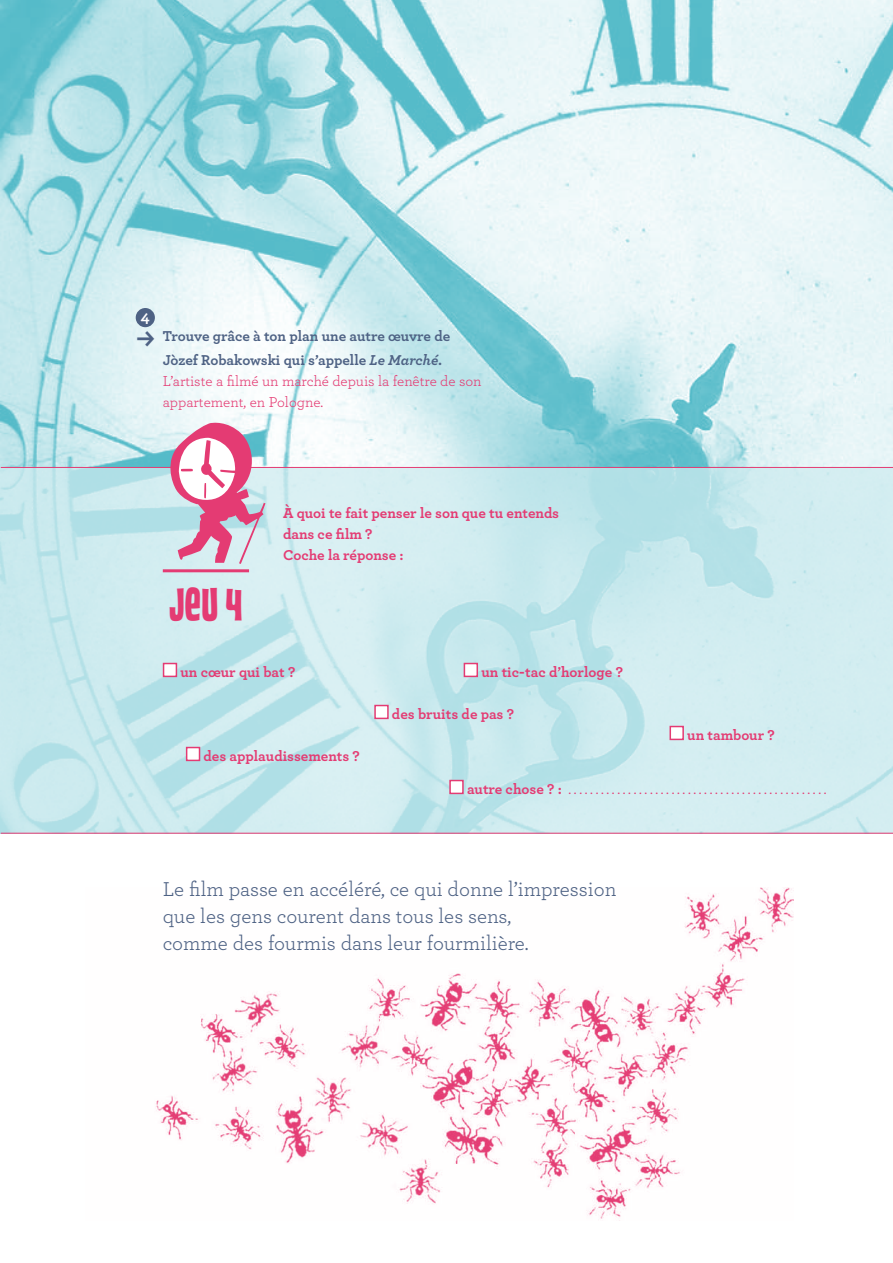
<style>
.page{position:relative;width:893px;height:1263px;background:#fff}
.page>*{position:absolute;margin:0;border:0;box-sizing:border-box;transform-origin:0 0}
.t1{font:45px "House Movements Custom";color:#e43b73}
.t2{font:21px/27px "Archer";color:#4e6284}
.t3{font:700 16.5px "Archer";color:#fff}
.t4{font:700 15px/21px "Archer";color:#e43b73}
.t5{font:15px/21px "Archer";color:#e43b73}
.t6{font:700 15px/24px "Archer";letter-spacing:-.005em;color:#4e6284}
.s1{font-style:italic}
.s2{font-weight:700}
</style>
<div class="page">
<img style="left:0;top:0;width:893px;height:468px">
<img style="left:156px;top:888px;width:638px;height:331px">
<div style="left:136px;top:308px;width:19px;height:19px;background:#4e6284;border-radius:50%"></div>
<img style="left:0;top:468px;width:893px;height:366px">
<hr style="left:163px;top:569px;width:86px;height:3px;background:#e43b73">
<hr style="left:1px;top:467px;width:892px;height:1px;background:#e43b73">
<hr style="left:1px;top:833px;width:892px;height:1px;background:#e43b73">
<div style="left:163px;top:663px;width:14px;height:14px;background:#fff;border:2px solid #e43b73"></div>
<div style="left:464px;top:663px;width:14px;height:14px;background:#fff;border:2px solid #e43b73"></div>
<div style="left:374px;top:705px;width:15px;height:14px;background:#fff;border:2px solid #e43b73"></div>
<div style="left:669px;top:726px;width:15px;height:14px;background:#fff;border:2px solid #e43b73"></div>
<div style="left:186px;top:747px;width:14px;height:14px;background:#fff;border:2px solid #e43b73"></div>
<div style="left:449px;top:780px;width:15px;height:14px;background:#fff;border:2px solid #e43b73"></div>
<svg style="left:164px;top:420px;width:101px;height:144px"></svg>
<svg style="left:137px;top:331px;width:17px;height:15px"></svg>
<p class="t3" style="left:141px;top:304px;width:11px">4</p>
<p class="t6" style="left:163px;top:323px;width:289px">Trouve grâce à ton plan une autre œuvre de<br>Jòzef Robakowski qui s’appelle <span class="s1">Le Marché.</span></p>
<p class="t5" style="left:163px;top:370px;width:320px">L’artiste a filmé un marché depuis la fenêtre de son appartement, en Pologne.</p>
<h1 class="t1" style="left:169px;top:578px;width:75px">Jeu 4</h1>
<p class="t4" style="left:283px;top:502px;width:278px">À quoi te fait penser le son que tu entends dans ce film ?<br>Coche la réponse :</p>
<p class="t4" style="left:180px;top:661px;width:116px">un cœur qui bat ?</p>
<p class="t4" style="left:481px;top:661px;width:143px">un tic-tac d’horloge ?</p>
<p class="t4" style="left:392px;top:703px;width:124px">des bruits de pas ?</p>
<p class="t4" style="left:204px;top:745px;width:158px">des applaudissements ?</p>
<p class="t4" style="left:687px;top:724px;width:89px">un tambour ?</p>
<p class="t5" style="left:467px;top:778px;width:361px"><span class="s2">autre chose ? :</span> ................................................</p>
<h2 class="t2" style="left:163px;top:874px;width:455px">Le film passe en accéléré, ce qui donne l’impression que les gens courent dans tous les sens,<br>comme des fourmis dans leur fourmilière.</h2>
</div>
